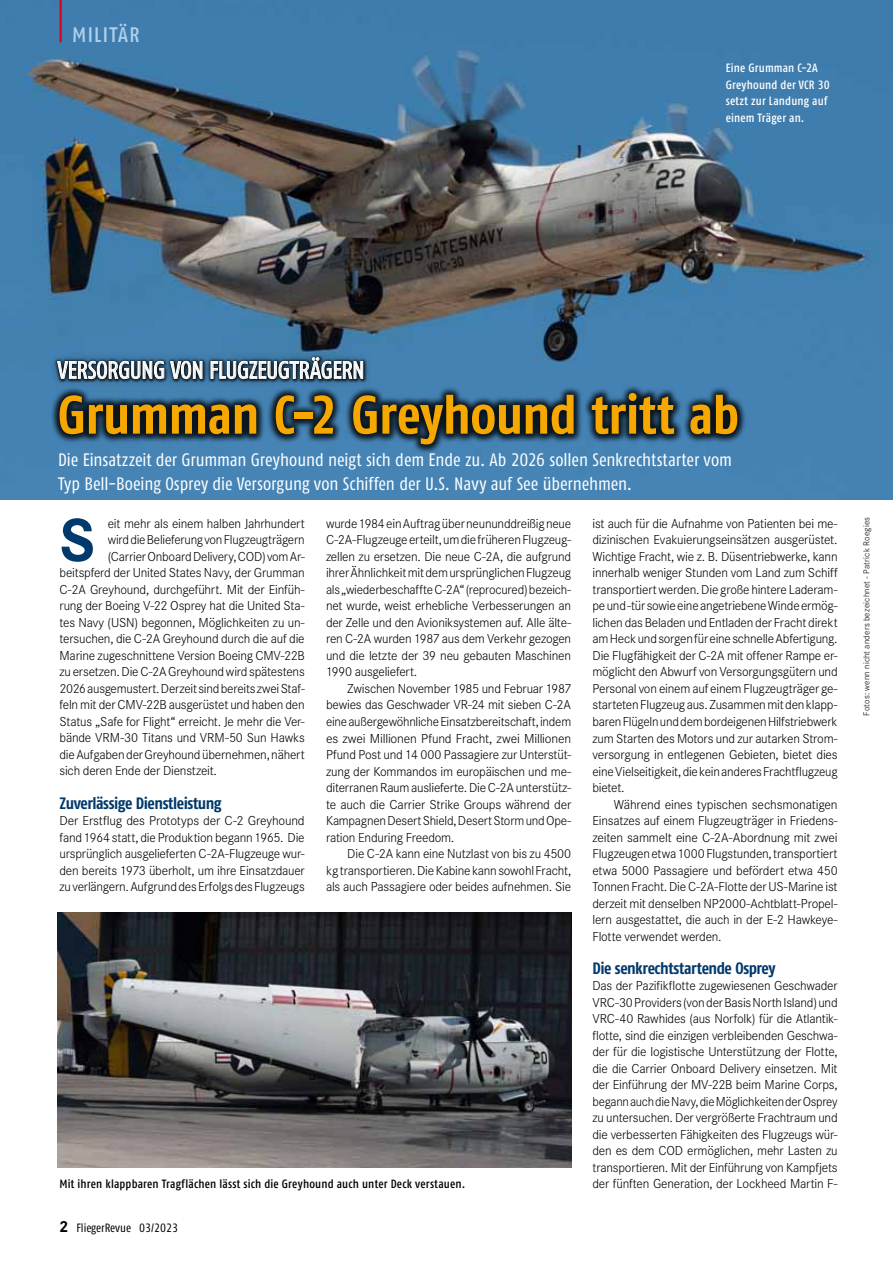
<style>
.page{position:relative;width:893px;height:1263px;background:#fff}
.page>*{position:absolute;margin:0;border:0;box-sizing:border-box;transform-origin:0 0}
.t1{font:700 63px "Corporate S";color:#00396b}
.t2{font:54px "Fago Co Bold Tf";letter-spacing:-.01em;color:#f7a800}
.t3{font:24px "Fago Co Regular Tf";letter-spacing:-.015em;color:#fff}
.t4{font:21px "Fago Co Med Tf";letter-spacing:.06em;color:#b0d0eb}
.t5{font:18px/24px "Fago Co Regular Tf";letter-spacing:-.005em;color:#fff}
.t6{font:16.5px "Fago Co Bold Tf";letter-spacing:-.03em;color:#00396b}
.t7{font:300 13.5px/16.5px "Corporate S";letter-spacing:-.015em;color:#000;text-align:justify}
.t8{font:12px "Fago Co Med Tf";letter-spacing:.015em;color:#000}
.t9{font:12px/16.5px "Fago Co Med Tf";letter-spacing:.015em;color:#fff}
.t10{font:12px "Fago Co Regular Tf";color:#000}
.t11{font:300 9px "Corporate S";letter-spacing:.02em;color:#000}
.s1{font-family:"Corporate S";font-weight:700;font-size:16.5px}
</style>
<div class="page">
<img style="left:0;top:0;width:893px;height:500px">
<div style="left:48px;top:348px;width:323px;height:40px;background:#000;opacity:.75"></div>
<svg style="left:57px;top:361px;width:146px;height:18px"></svg>
<svg style="left:210px;top:357px;width:153px;height:22px"></svg>
<div style="left:50px;top:384px;width:696px;height:69px;background:#000;opacity:.75"></div>
<img style="left:58px;top:913px;width:513px;height:255px">
<hr style="left:60px;top:0;width:2px;height:42px;background:#e20020">
<h3 class="t4" style="left:72px;top:23px;width:69px">MILITÄR</h3>
<p class="t9" style="left:726px;top:59px;width:105px">Eine Grumman C-2A<br>Greyhound der VCR 30 setzt zur Landung auf einem Träger an.</p>
<h3 class="t3" style="left:58px;top:356px;width:308px">Versorgung von Flugzeugträgern</h3>
<h2 class="t2" style="left:58px;top:383px;width:683px">Grumman C-2 Greyhound tritt ab</h2>
<h3 class="t5" style="left:58px;top:447px;width:675px">Die Einsatzzeit der Grumman Greyhound neigt sich dem Ende zu. Ab 2026 sollen Senkrechtstarter vom<br>Typ Bell-Boeing Osprey die Versorgung von Schiffen der U.S. Navy auf See übernehmen.</h3>
<h1 class="t1" style="left:60px;top:504px;width:37px">S</h1>
<p class="t7" style="left:108px;top:515px;width:199px">eit mehr als einem halben Jahrhundert</p>
<p class="t7" style="left:108px;top:532px;width:199px">wird die Belieferung von Flugzeugträgern</p>
<p class="t7" style="left:108px;top:548px;width:199px">(Carrier Onboard Delivery, COD) vom Ar-</p>
<p class="t7" style="left:60px;top:565px;width:247px">beitspferd der United States Navy, der Grumman</p>
<p class="t7" style="left:60px;top:581px;width:247px">C-2A Greyhound, durchgeführt. Mit der Einfüh-</p>
<p class="t7" style="left:60px;top:598px;width:247px">rung der Boeing V-22 Osprey hat die United Sta-</p>
<p class="t7" style="left:60px;top:614px;width:247px">tes Navy (USN) begonnen, Möglichkeiten zu un-</p>
<p class="t7" style="left:60px;top:631px;width:247px">tersuchen, die C-2A Greyhound durch die auf die</p>
<p class="t7" style="left:60px;top:647px;width:247px">Marine zugeschnittene Version Boeing CMV-22B</p>
<p class="t7" style="left:60px;top:664px;width:247px">zu ersetzen. Die C-2A Greyhound wird spätestens</p>
<p class="t7" style="left:60px;top:680px;width:247px">2026 ausgemustert. Derzeit sind bereits zwei Staf-</p>
<p class="t7" style="left:60px;top:697px;width:247px">feln mit der CMV-22B ausgerüstet und haben den</p>
<p class="t7" style="left:60px;top:713px;width:247px">Status „Safe for Flight“ erreicht. Je mehr die Ver-</p>
<p class="t7" style="left:60px;top:730px;width:247px">bände VRM-30 Titans und VRM-50 Sun Hawks</p>
<p class="t7" style="left:60px;top:746px;width:247px">die Aufgaben der Greyhound übernehmen, nähert</p>
<p class="t7" style="left:60px;top:763px;width:159px">sich deren Ende der Dienstzeit.</p>
<p class="t6" style="left:60px;top:793px;width:164px">Zuverlässige Dienstleistung</p>
<p class="t7" style="left:60px;top:812px;width:247px">Der Erstflug des Prototyps der C-2 Greyhound fand 1964 statt, die Produktion begann 1965. Die ursprünglich ausgelieferten C-2A-Flugzeuge wur&shy;den bereits 1973 überholt, um ihre Einsatzdauer zu verlängern. Aufgrund des Erfolgs des Flugzeugs</p>
<p class="t7" style="left:326px;top:515px;width:247px">wurde 1984 ein Auftrag über neununddreißig neue C-2A-Flugzeuge erteilt, um die früheren Flugzeug&shy;zellen zu ersetzen. Die neue C-2A, die aufgrund ihrer Ähnlichkeit mit dem ursprünglichen Flugzeug als „wiederbeschaffte C-2A“ (reprocured) bezeich&shy;net wurde, weist erhebliche Verbesserungen an der Zelle und den Avioniksystemen auf. Alle älte&shy;ren C-2A wurden 1987 aus dem Verkehr gezogen und die letzte der 39 neu gebauten Maschinen 1990 ausgeliefert.</p>
<p class="t7" style="left:326px;top:680px;width:247px;text-indent:21px">Zwischen November 1985 und Februar 1987 bewies das Geschwader VR-24 mit sieben C-2A eine außergewöhnliche Einsatzbereitschaft, indem es zwei Millionen Pfund Fracht, zwei Millionen Pfund Post und 14 000 Passagiere zur Unterstüt&shy;zung der Kommandos im europäischen und me&shy;diterranen Raum auslieferte. Die C-2A unterstütz&shy;te auch die Carrier Strike Groups während der Kampagnen Desert Shield, Desert Storm und Ope&shy;ration Enduring Freedom.</p>
<p class="t7" style="left:326px;top:845px;width:247px;text-indent:21px">Die C-2A kann eine Nutzlast von bis zu 4500 kg transportieren. Die Kabine kann sowohl Fracht, als auch Passagiere oder beides aufnehmen. Sie</p>
<p class="t8" style="left:60px;top:1177px;width:407px">Mit ihren klappbaren Tragflächen lässt sich die Greyhound auch unter Deck verstauen.</p>
<p class="t10" style="left:59px;top:1221px;width:120px"><span class="s1">2</span> FliegerRevue 03/2023</p>
<p class="t7" style="left:592px;top:515px;width:247px">ist auch für die Aufnahme von Patienten bei me&shy;dizinischen Evakuierungseinsätzen ausgerüstet.<br>Wichtige Fracht, wie z. B. Düsentriebwerke, kann innerhalb weniger Stunden vom Land zum Schiff transportiert werden. Die große hintere Laderam&shy;pe und -tür sowie eine angetriebene Winde ermög&shy;lichen das Beladen und Entladen der Fracht direkt am Heck und sorgen für eine schnelle Abfertigung.<br>Die Flugfähigkeit der C-2A mit offener Rampe er&shy;möglicht den Abwurf von Versorgungsgütern und Personal von einem auf einem Flugzeugträger ge&shy;starteten Flugzeug aus. Zusammen mit den klapp&shy;baren Flügeln und dem bordeigenen Hilfstriebwerk zum Starten des Motors und zur autarken Strom&shy;versorgung in entlegenen Gebieten, bietet dies eine Vielseitigkeit, die kein anderes Frachtflugzeug bietet.</p>
<p class="t7" style="left:592px;top:796px;width:247px;text-indent:21px">Während eines typischen sechsmonatigen Einsatzes auf einem Flugzeugträger in Friedens&shy;zeiten sammelt eine C-2A-Abordnung mit zwei Flugzeugen etwa 1000 Flugstunden, transportiert etwa 5000 Passagiere und befördert etwa 450<br>Tonnen Fracht. Die C-2A-Flotte der US-Marine ist derzeit mit denselben NP2000-Achtblatt-Propel&shy;lern ausgestattet, die auch in der E-2 Hawkeye-Flotte verwendet werden.</p>
<p class="t6" style="left:592px;top:958px;width:185px">Die senkrechtstartende Osprey</p>
<p class="t7" style="left:592px;top:977px;width:247px">Das der Pazifikflotte zugewiesenen Geschwader VRC-30 Providers (von der Basis North Island) und VRC-40 Rawhides (aus Norfolk) für die Atlantik&shy;flotte, sind die einzigen verbleibenden Geschwa&shy;der für die logistische Unterstützung der Flotte, die die Carrier Onboard Delivery einsetzen. Mit der Einführung der MV-22B beim Marine Corps, begann auch die Navy, die Möglichkeiten der Osprey zu untersuchen. Der vergrößerte Frachtraum und die verbesserten Fähigkeiten des Flugzeugs wür&shy;den es dem COD ermöglichen, mehr Lasten zu transportieren. Mit der Einführung von Kampfjets der fünften Generation, der Lockheed Martin F-</p>
<p class="t11" style="left:862px;top:716px;width:200px;rotate:-90deg">Fotos: wenn nicht anders bezeichnet - Patrick Roegies</p>
</div>
